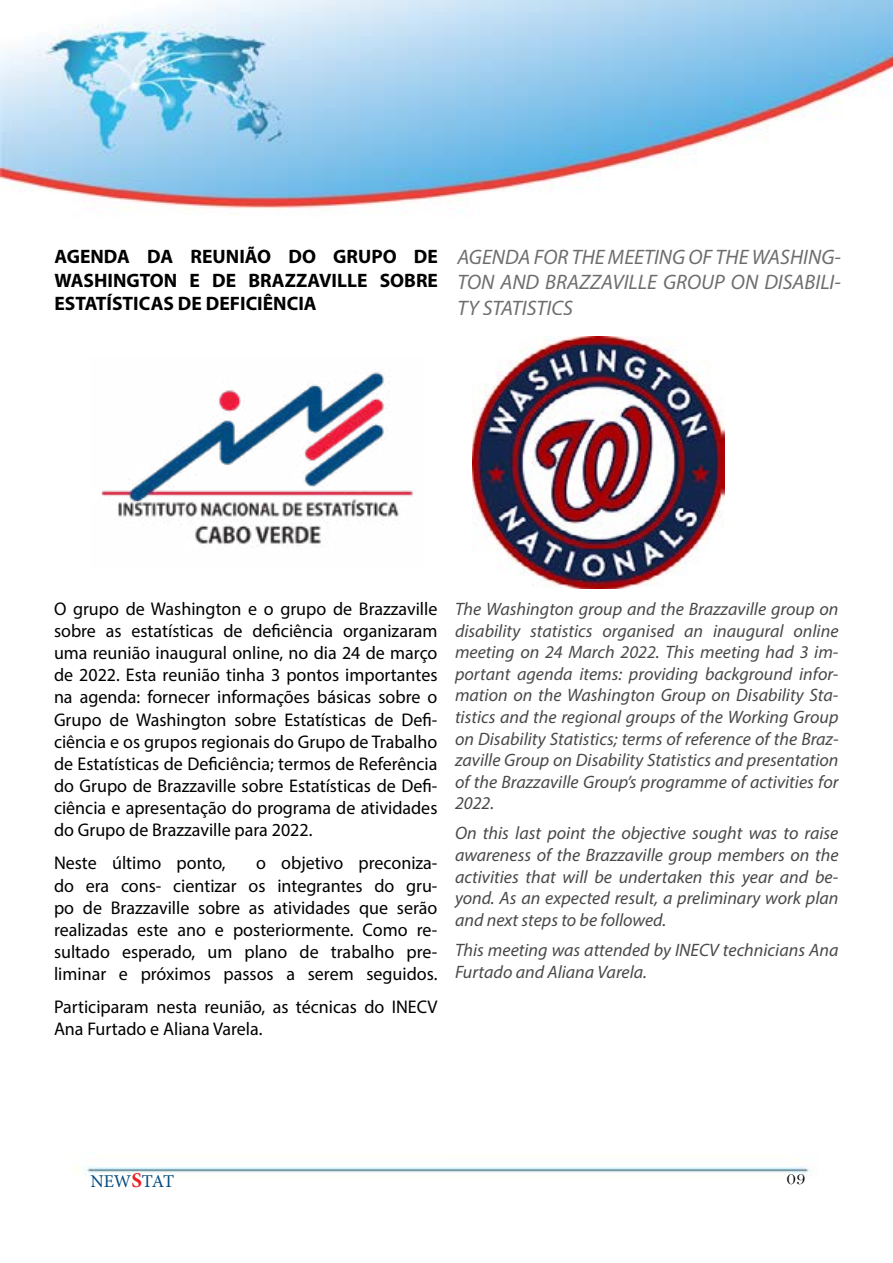
<style>
.page{position:relative;width:893px;height:1263px;background:#fff}
.page>*{position:absolute;margin:0;border:0;box-sizing:border-box;transform-origin:0 0}
.t1{font:italic 21px/25.2px "Myriad Pro";color:#494949;text-align:justify}
.t2{font:700 19.5px/23.4px "Myriad Pro";color:#000101;text-align:justify}
.t3{font:18.45px/22px "Myriad Pro";color:#000;text-align:justify}
.t4{font:italic 18px/21.6px "Myriad Pro";color:#494949;text-align:justify}
.t5{font:18px "Minion Pro";letter-spacing:-.04em;color:#004a80}
.t6{font:18px "Bell";color:#000}
.s1{font-weight:700;font-size:21px;color:#ed2124}
</style>
<div class="page">
<img style="left:1px;top:0;width:892px;height:1175px">
<img style="left:472px;top:336px;width:252px;height:252px">
<img style="left:91px;top:357px;width:331px;height:211px">
<p class="t2" style="left:54px;top:244px;width:385px">AGENDA DA REUNIÃO DO GRUPO DE WASHINGTON E DE BRAZZAVILLE SOBRE ESTATÍSTICAS DE DEFICIÊNCIA</p>
<p class="t1" style="left:457px;top:244px;width:385px">AGENDA FOR THE MEETING OF THE WASHING-TON AND BRAZZAVILLE GROUP ON DISABILI-TY STATISTICS</p>
<p class="t3" style="left:54px;top:598px;width:385px">O grupo de Washington e o grupo de Brazzaville sobre as estatísticas de deficiência organizaram uma reunião inaugural online, no dia 24 de março de 2022. Esta reunião tinha 3 pontos importantes na agenda: fornecer informações básicas sobre o Grupo de Washington sobre Estatísticas de Defi&shy;ciência e os grupos regionais do Grupo de Trabalho de Estatísticas de Deficiência; termos de Referência do Grupo de Brazzaville sobre Estatísticas de Defi&shy;ciência e apresentação do programa de atividades do Grupo de Brazzaville para 2022.</p>
<p class="t3" style="left:54px;top:852px;width:173px">Neste último ponto,</p>
<p class="t3" style="left:54px;top:852px;width:385px;text-indent:202px">o objetivo preconiza&shy;do era cons- cientizar os integrantes do gru&shy;po de Brazzaville sobre as atividades que serão realizadas este ano e posteriormente. Como re&shy;sultado esperado, um plano de trabalho pre&shy;liminar e próximos passos a serem seguidos.</p>
<p class="t3" style="left:54px;top:996px;width:385px">Participaram nesta reunião, as técnicas do INECV<br>Ana Furtado e Aliana Varela.</p>
<p class="t4" style="left:455px;top:598px;width:385px">The Washington group and the Brazzaville group on disability statistics organised an inaugural online meeting on 24 March 2022. This meeting had 3 im&shy;portant agenda items: providing background infor&shy;mation on the Washington Group on Disability Sta&shy;tistics and the regional groups of the Working Group on Disability Statistics; terms of reference of the Braz&shy;zaville Group on Disability Statistics and presentation of the Brazzaville Group’s programme of activities for 2022.</p>
<p class="t4" style="left:455px;top:822px;width:385px">On this last point the objective sought was to raise awareness of the Brazzaville group members on the activities that will be undertaken this year and be&shy;yond. As an expected result, a preliminary work plan and next steps to be followed.</p>
<p class="t4" style="left:455px;top:939px;width:385px">This meeting was attended by INECV technicians Ana<br>Furtado and Aliana Varela.</p>
<p class="t5" style="left:91px;top:1169px;width:85px">NEW<span class="s1">S</span>TAT</p>
<p class="t6" style="left:787px;top:1168px;width:20px">09</p>
</div>
